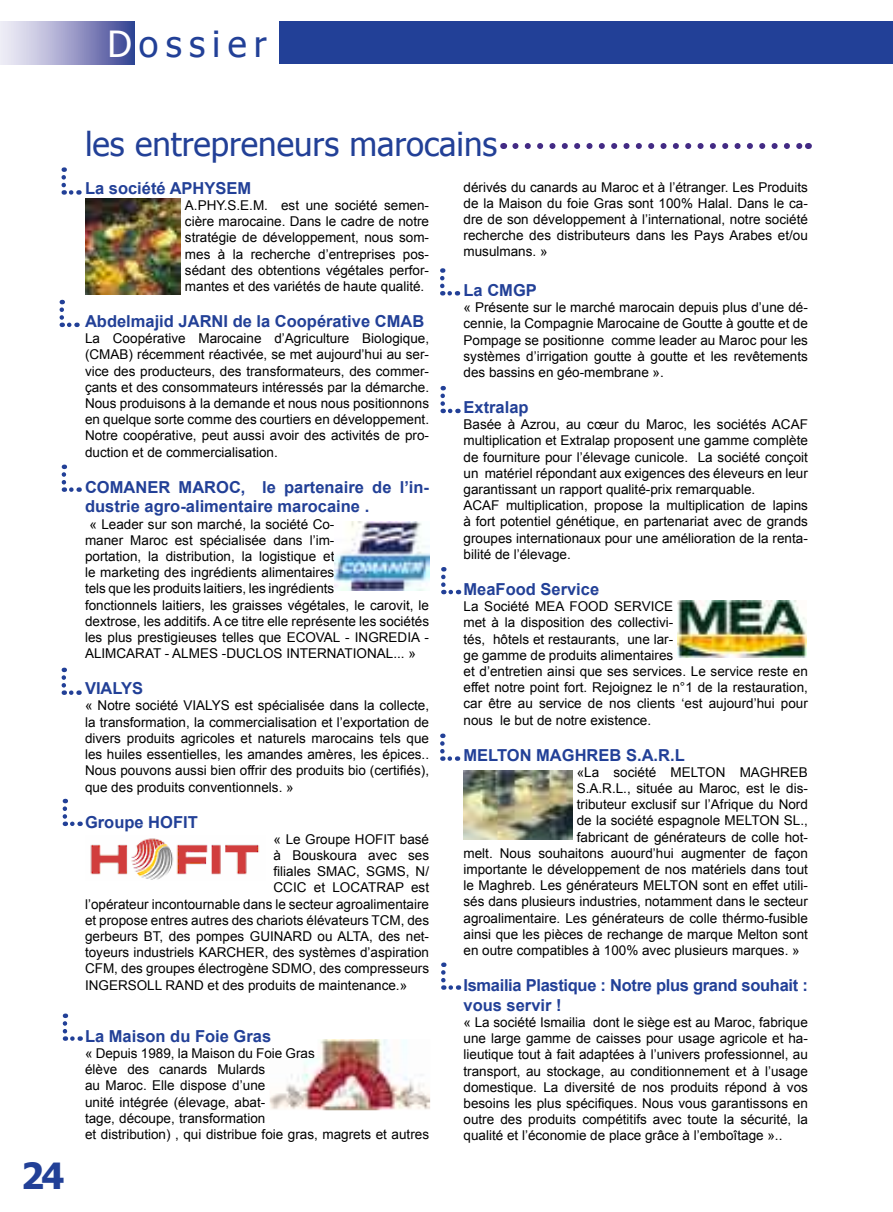
<style>
.page{position:relative;width:893px;height:1212px;background:#fff}
.page>*{position:absolute;margin:0;border:0;box-sizing:border-box;transform-origin:0 0}
.t1{font:36px "Tahoma";letter-spacing:.2em;color:#224097}
.t2{font:700 36px "Tahoma";color:#3a448c}
.t3{font:700 36px "Tahoma";color:#224097}
.t4{font:33px "Tahoma";color:#224097}
.t5{font:700 16.5px/19.8px "Arial";color:#224097}
.t6{font:700 16.5px/19.8px "Arial";letter-spacing:-.02em;color:#224097}
.t7{font:13.5px/16.2px "Arial";color:#000;text-align:justify}
.s1{color:#fff}
</style>
<div class="page">
<svg style="left:0;top:22px;width:134px;height:42px;background:#9ea0ca"></svg>
<div style="left:279px;top:21px;width:614px;height:43px;background:#224097"></div>
<img style="left:90px;top:838px;width:170px;height:42px">
<img style="left:85px;top:198px;width:96px;height:96px">
<img style="left:334px;top:521px;width:95px;height:69px">
<img style="left:270px;top:1039px;width:160px;height:71px">
<img style="left:677px;top:600px;width:129px;height:57px">
<img style="left:463px;top:770px;width:109px;height:70px">
<svg style="left:61px;top:167px;width:18px;height:28px"></svg>
<svg style="left:60px;top:310px;width:18px;height:17px"></svg>
<svg style="left:62px;top:465px;width:18px;height:27px"></svg>
<svg style="left:62px;top:668px;width:18px;height:27px"></svg>
<svg style="left:63px;top:809px;width:18px;height:17px"></svg>
<svg style="left:63px;top:1013px;width:18px;height:28px"></svg>
<svg style="left:440px;top:268px;width:4px;height:28px"></svg>
<svg style="left:450px;top:291px;width:8px;height:5px"></svg>
<svg style="left:440px;top:396px;width:18px;height:17px"></svg>
<svg style="left:441px;top:577px;width:18px;height:17px"></svg>
<svg style="left:440px;top:733px;width:18px;height:28px"></svg>
<svg style="left:441px;top:962px;width:18px;height:28px"></svg>
<svg style="left:515px;top:143px;width:287px;height:6px"></svg>
<h1 class="t1" style="left:107px;top:19px;width:161px"><span class="s1">D</span>ossier</h1>
<h1 class="t3" style="left:21px;top:1150px;width:45px">24</h1>
<h1 class="t2" style="left:20px;top:1151px;width:45px">32</h1>
<h2 class="t4" style="left:85px;top:122px;width:414px">les entrepreneurs marocains</h2>
<p class="t5" style="left:85px;top:179px;width:168px">La société APHYSEM</p>
<p class="t7" style="left:185px;top:197px;width:246px">A.PHY.S.E.M. est une société semen&shy;cière marocaine. Dans le cadre de notre stratégie de développement, nous som&shy;mes à la recherche d’entreprises pos&shy;sédant des obtentions végétales perfor&shy;mantes et des variétés de haute qualité.</p>
<p class="t5" style="left:85px;top:312px;width:341px">Abdelmajid JARNI de la Coopérative CMAB</p>
<p class="t7" style="left:85px;top:330px;width:346px">La Coopérative Marocaine d’Agriculture Biologique, (CMAB) récemment réactivée, se met aujourd’hui au ser&shy;vice des producteurs, des transformateurs, des commer&shy;çants et des consommateurs intéressés par la démarche.<br>Nous produisons à la demande et nous nous positionnons en quelque sorte comme des courtiers en développement.<br>Notre coopérative, peut aussi avoir des activités de pro&shy;duction et de commercialisation.</p>
<p class="t5" style="left:85px;top:477px;width:346px">COMANER MAROC, le partenaire de l’in&shy;dustrie agro-alimentaire marocaine .</p>
<p class="t7" style="left:85px;top:516px;width:346px;text-align:left;text-indent:4px">« Leader sur son marché, la société Co-<br>maner Maroc est spécialisée dans l’im-<br>portation, la distribution, la logistique et<br>le marketing des ingrédients alimentaires<br>tels que les produits laitiers, les ingrédients<br>fonctionnels laitiers, les graisses végétales, le carovit, le dextrose, les additifs. A ce titre elle représente les sociétés les plus prestigieuses telles que ECOVAL - INGREDIA - ALIMCARAT - ALMES -DUCLOS INTERNATIONAL... »</p>
<p class="t5" style="left:85px;top:679px;width:60px">VIALYS</p>
<p class="t7" style="left:85px;top:698px;width:346px">« Notre société VIALYS est spécialisée dans la collecte, la transformation, la commercialisation et l’exportation de divers produits agricoles et naturels marocains tels que les huiles essentielles, les amandes amères, les épices..<br>Nous pouvons aussi bien offrir des produits bio (certifiés), que des produits conventionnels. »</p>
<p class="t5" style="left:85px;top:812px;width:114px">Groupe HOFIT</p>
<p class="t7" style="left:274px;top:831px;width:157px">« Le Groupe HOFIT basé</p>
<p class="t7" style="left:274px;top:847px;width:157px">à Bouskoura avec ses</p>
<p class="t7" style="left:274px;top:863px;width:157px">filiales SMAC, SGMS, N/</p>
<p class="t7" style="left:274px;top:879px;width:157px">CCIC et LOCATRAP est</p>
<p class="t7" style="left:85px;top:896px;width:346px">l’opérateur incontournable dans le secteur agroalimentaire</p>
<p class="t7" style="left:85px;top:912px;width:346px">et propose entres autres des chariots élévateurs TCM, des</p>
<p class="t7" style="left:85px;top:928px;width:346px">gerbeurs BT, des pompes GUINARD ou ALTA, des net-</p>
<p class="t7" style="left:85px;top:944px;width:346px">toyeurs industriels KARCHER, des systèmes d’aspiration</p>
<p class="t7" style="left:85px;top:960px;width:346px">CFM, des groupes électrogène SDMO, des compresseurs</p>
<p class="t7" style="left:85px;top:977px;width:324px">INGERSOLL RAND et des produits de maintenance.»</p>
<p class="t5" style="left:85px;top:1026px;width:188px">La Maison du Foie Gras</p>
<p class="t7" style="left:85px;top:1045px;width:346px;text-align:left">« Depuis 1989, la Maison du Foie Gras<br>élève des canards Mulards<br>au Maroc. Elle dispose d’une<br>unité intégrée (élevage, abat-<br>tage, découpe, transformation<br>et distribution) , qui distribue foie gras, magrets et autres</p>
<p class="t7" style="left:463px;top:179px;width:346px">dérivés du canards au Maroc et à l’étranger. Les Produits de la Maison du foie Gras sont 100% Halal. Dans le ca&shy;dre de son développement à l’international, notre société recherche des distributeurs dans les Pays Arabes et/ou musulmans. »</p>
<p class="t5" style="left:463px;top:281px;width:75px">La CMGP</p>
<p class="t7" style="left:463px;top:300px;width:346px">« Présente sur le marché marocain depuis plus d’une dé&shy;cennie, la Compagnie Marocaine de Goutte à goutte et de Pompage se positionne comme leader au Maroc pour les systèmes d’irrigation goutte à goutte et les revêtements des bassins en géo-membrane ».</p>
<p class="t5" style="left:463px;top:398px;width:67px">Extralap</p>
<p class="t7" style="left:463px;top:417px;width:346px;text-align:left">Basée à Azrou, au cœur du Maroc, les sociétés ACAF multiplication et Extralap proposent une gamme complète de fourniture pour l’élevage cunicole. La société conçoit un matériel répondant aux exigences des éleveurs en leur garantissant un rapport qualité-prix remarquable.<br>ACAF multiplication, propose la multiplication de lapins à fort potentiel génétique, en partenariat avec de grands groupes internationaux pour une amélioration de la renta&shy;bilité de l’élevage.</p>
<p class="t5" style="left:463px;top:580px;width:137px">MeaFood Service</p>
<p class="t7" style="left:463px;top:598px;width:346px;text-align:left">La Société MEA FOOD SERVICE<br>met à la disposition des collectivi-<br>tés, hôtels et restaurants, une lar-<br>ge gamme de produits alimentaires<br>et d’entretien ainsi que ses services. Le service reste en effet notre point fort. Rejoignez le n°1 de la restauration, car être au service de nos clients ‘est aujourd’hui pour nous le but de notre existence.</p>
<p class="t5" style="left:463px;top:745px;width:223px">MELTON MAGHREB S.A.R.L</p>
<p class="t7" style="left:577px;top:764px;width:233px">«La société MELTON MAGHREB</p>
<p class="t7" style="left:577px;top:780px;width:233px">S.A.R.L., située au Maroc, est le dis-</p>
<p class="t7" style="left:577px;top:796px;width:233px">tributeur exclusif sur l’Afrique du Nord</p>
<p class="t7" style="left:577px;top:813px;width:233px">de la société espagnole MELTON SL.,</p>
<p class="t7" style="left:577px;top:829px;width:233px">fabricant de générateurs de colle hot-</p>
<p class="t7" style="left:463px;top:845px;width:346px">melt. Nous souhaitons auourd’hui augmenter de façon</p>
<p class="t7" style="left:463px;top:861px;width:346px">importante le développement de nos matériels dans tout</p>
<p class="t7" style="left:463px;top:877px;width:346px">le Maghreb. Les générateurs MELTON sont en effet utili-</p>
<p class="t7" style="left:463px;top:894px;width:346px">sés dans plusieurs industries, notamment dans le secteur</p>
<p class="t7" style="left:463px;top:910px;width:346px">agroalimentaire. Les générateurs de colle thérmo-fusible</p>
<p class="t7" style="left:463px;top:926px;width:346px">ainsi que les pièces de rechange de marque Melton sont</p>
<p class="t7" style="left:463px;top:942px;width:338px">en outre compatibles à 100% avec plusieurs marques. »</p>
<p class="t6" style="left:463px;top:976px;width:346px">Ismailia Plastique : Notre plus grand souhait : vous servir !</p>
<p class="t7" style="left:463px;top:1014px;width:346px">« La société Ismailia dont le siège est au Maroc, fabrique une large gamme de caisses pour usage agricole et ha&shy;lieutique tout à fait adaptées à l’univers professionnel, au transport, au stockage, au conditionnement et à l’usage domestique. La diversité de nos produits répond à vos besoins les plus spécifiques. Nous vous garantissons en outre des produits compétitifs avec toute la sécurité, la qualité et l’économie de place grâce à l’emboîtage »..</p>
</div>
